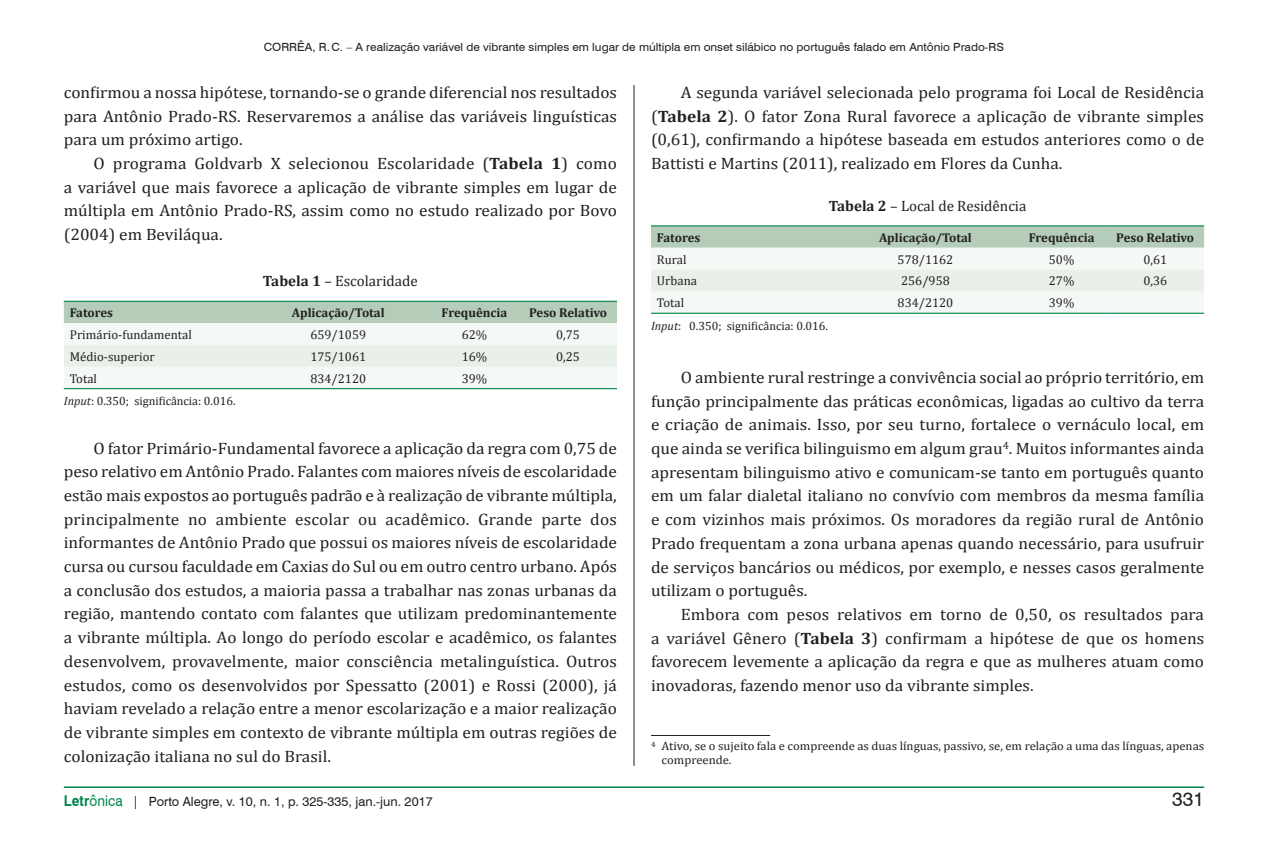
<style>
.page{position:relative;width:1268px;height:851px;background:#fff}
.page>*{position:absolute;margin:0;border:0;box-sizing:border-box;transform-origin:0 0}
.t1{font:19.5px "Swiss 721 BT";color:#231f20}
.t2{font:16.5px/23.7px "Cambria";color:#231f20;text-align:justify;scale:1.05 1}
.t3{font:15px "Cambria";color:#231f20}
.t4{font:12.75px "Cambria";color:#231f20}
.t5{font:700 12.75px "Cambria";color:#231f20}
.t6{font:12.75px "Swiss 721 BT";color:#231f20}
.t7{font:700 12.75px "Cambria";letter-spacing:-.02em;color:#231f20}
.t8{font:12px/13.5px "Cambria";color:#231f20;scale:1.05 1}
.t9{font:12px "Cambria";color:#231f20}
.t10{font:11.25px "Swiss 721 BT";color:#231f20;scale:1.05 1}
.s1{font-weight:700}
.s2{font-style:italic}
.s3{font-weight:700;font-size:14.85px;color:#00854a}
.s4{font-size:14.85px;color:#00854a}
.s5{font-size:13.2px}
</style>
<div class="page">
<hr style="left:64px;top:786px;width:1139px;height:1px;background:#00854a">
<hr style="left:633px;top:85px;width:1px;height:680px;background:#231f20">
<svg style="left:64px;top:302px;width:553px;height:65px"></svg>
<hr style="left:64px;top:301px;width:183px;height:1px;background:#00854a">
<hr style="left:247px;top:301px;width:182px;height:1px;background:#00854a">
<hr style="left:429px;top:301px;width:90px;height:1px;background:#00854a">
<hr style="left:519px;top:301px;width:98px;height:1px;background:#00854a">
<hr style="left:64px;top:388px;width:183px;height:1px;background:#00854a">
<hr style="left:247px;top:388px;width:182px;height:1px;background:#00854a">
<hr style="left:429px;top:388px;width:90px;height:1px;background:#00854a">
<hr style="left:519px;top:388px;width:98px;height:1px;background:#00854a">
<svg style="left:651px;top:226px;width:552px;height:66px"></svg>
<hr style="left:651px;top:225px;width:182px;height:1px;background:#00854a">
<hr style="left:833px;top:225px;width:183px;height:1px;background:#00854a">
<hr style="left:1016px;top:225px;width:90px;height:1px;background:#00854a">
<hr style="left:1106px;top:225px;width:97px;height:1px;background:#00854a">
<hr style="left:651px;top:312px;width:182px;height:2px;background:#00854a">
<hr style="left:833px;top:312px;width:183px;height:2px;background:#00854a">
<hr style="left:1016px;top:312px;width:90px;height:2px;background:#00854a">
<hr style="left:1106px;top:312px;width:97px;height:2px;background:#00854a">
<hr style="left:651px;top:735px;width:119px;height:1px;background:#231f20">
<p class="t10" style="left:264px;top:40px;width:17px">Corr</p>
<p class="t10" style="left:297px;top:40px;width:674px">êa, R.C. – A realização variável de vibrante simples em lugar de múltipla em onset silábico no português falado em Antônio Prado-RS</p>
<p class="t2" style="left:64px;top:80px;width:528px">confirmou a nossa hipótese, tornando-se o grande diferencial nos resultados para Antônio Prado-RS. Reservaremos a análise das variáveis linguísticas para um próximo artigo.</p>
<p class="t2" style="left:64px;top:151px;width:528px;text-indent:30px">O programa Goldvarb X selecionou Escolaridade (<span class="s1">Tabela 1</span>) como a variável que mais favorece a aplicação de vibrante simples em lugar de múltipla em Antônio Prado-RS, assim como no estudo realizado por Bovo (2004) em Beviláqua.</p>
<p class="t3" style="left:263px;top:272px;width:156px"><span class="s1">Tabela 1</span> – Escolaridade</p>
<p class="t5" style="left:70px;top:305px;width:45px">Fatores</p>
<p class="t5" style="left:292px;top:305px;width:94px">Aplicação/Total</p>
<p class="t5" style="left:441px;top:305px;width:67px">Frequência</p>
<p class="t7" style="left:529px;top:305px;width:79px">Peso Relativo</p>
<p class="t4" style="left:70px;top:327px;width:123px">Primário-fundamental</p>
<p class="t4" style="left:310px;top:327px;width:57px">659/1059</p>
<p class="t4" style="left:461px;top:327px;width:27px">62%</p>
<p class="t4" style="left:556px;top:327px;width:25px">0,75</p>
<p class="t4" style="left:70px;top:349px;width:86px">Médio-superior</p>
<p class="t4" style="left:310px;top:349px;width:57px">175/1061</p>
<p class="t4" style="left:461px;top:349px;width:27px">16%</p>
<p class="t4" style="left:556px;top:349px;width:25px">0,25</p>
<p class="t4" style="left:70px;top:371px;width:29px">Total</p>
<p class="t4" style="left:310px;top:371px;width:57px">834/2120</p>
<p class="t4" style="left:461px;top:371px;width:27px">39%</p>
<p class="t9" style="left:64px;top:394px;width:173px"><span class="s2">Input</span>: 0.350; significância: 0.016.</p>
<p class="t2" style="left:64px;top:436px;width:528px;text-indent:30px">O fator Primário-Fundamental favorece a aplicação da regra com 0,75 de peso relativo em Antônio Prado. Falantes com maiores níveis de escolaridade estão mais expostos ao português padrão e à realização de vibrante múltipla, principalmente no ambiente escolar ou acadêmico. Grande parte dos informantes de Antônio Prado que possui os maiores níveis de escolaridade cursa ou cursou faculdade em Caxias do Sul ou em outro centro urbano. Após a conclusão dos estudos, a maioria passa a trabalhar nas zonas urbanas da região, mantendo contato com falantes que utilizam predominantemente a vibrante múltipla. Ao longo do período escolar e acadêmico, os falantes desenvolvem, provavelmente, maior consciência metalinguística. Outros estudos, como os desenvolvidos por Spessatto (2001) e Rossi (2000), já haviam revelado a relação entre a menor escolarização e a maior realização de vibrante simples em contexto de vibrante múltipla em outras regiões de colonização italiana no sul do Brasil.</p>
<p class="t6" style="left:64px;top:794px;width:370px"><span class="s3">Letr</span><span class="s4">ônica</span> <span class="s5">|</span> Porto Alegre, v. 10, n. 1, p. 325-335, jan.-jun. 2017</p>
<p class="t2" style="left:651px;top:80px;width:528px;text-indent:30px">A segunda variável selecionada pelo programa foi Local de Residência (<span class="s1">Tabela 2</span>). O fator Zona Rural favorece a aplicação de vibrante simples (0,61), confirmando a hipótese baseada em estudos anteriores como o de Battisti e Martins (2011), realizado em Flores da Cunha.</p>
<p class="t3" style="left:828px;top:197px;width:199px"><span class="s1">Tabela 2</span> – Local de Residência</p>
<p class="t5" style="left:657px;top:229px;width:45px">Fatores</p>
<p class="t5" style="left:878px;top:229px;width:94px">Aplicação/Total</p>
<p class="t5" style="left:1028px;top:229px;width:67px">Frequência</p>
<p class="t7" style="left:1115px;top:229px;width:79px">Peso Relativo</p>
<p class="t4" style="left:657px;top:252px;width:31px">Rural</p>
<p class="t4" style="left:897px;top:252px;width:57px">578/1162</p>
<p class="t4" style="left:1048px;top:252px;width:27px">50%</p>
<p class="t4" style="left:1143px;top:252px;width:25px">0,61</p>
<p class="t4" style="left:657px;top:273px;width:42px">Urbana</p>
<p class="t4" style="left:901px;top:273px;width:50px">256/958</p>
<p class="t4" style="left:1048px;top:273px;width:27px">27%</p>
<p class="t4" style="left:1143px;top:273px;width:25px">0,36</p>
<p class="t4" style="left:657px;top:295px;width:29px">Total</p>
<p class="t4" style="left:897px;top:295px;width:57px">834/2120</p>
<p class="t4" style="left:1048px;top:295px;width:27px">39%</p>
<p class="t9" style="left:651px;top:318px;width:178px"><span class="s2">Input</span>: 0.350; significância: 0.016.</p>
<p class="t2" style="left:651px;top:365px;width:528px;text-indent:30px">O ambiente rural restringe a convivência social ao próprio território, em função principalmente das práticas econômicas, ligadas ao cultivo da terra e criação de animais. Isso, por seu turno, fortalece o vernáculo local, em que ainda se verifica bilinguismo em algum grau<sup>4</sup>. Muitos informantes ainda apresentam bilinguismo ativo e comunicam-se tanto em português quanto em um falar dialetal italiano no convívio com membros da mesma família e com vizinhos mais próximos. Os moradores da região rural de Antônio Prado frequentam a zona urbana apenas quando necessário, para usufruir de serviços bancários ou médicos, por exemplo, e nesses casos geralmente utilizam o português.</p>
<p class="t2" style="left:651px;top:602px;width:528px;text-indent:30px">Embora com pesos relativos em torno de 0,50, os resultados para a variável Gênero (<span class="s1">Tabela 3</span>) confirmam a hipótese de que os homens favorecem levemente a aplicação da regra e que as mulheres atuam como inovadoras, fazendo menor uso da vibrante simples.</p>
<p class="t8" style="left:661px;top:739px;width:518px;text-indent:-11px"><sup>4</sup> Ativo, se o sujeito fala e compreende as duas línguas, passivo, se, em relação a uma das línguas, apenas compreende.</p>
<p class="t1" style="left:1171px;top:787px;width:34px">331</p>
</div>
